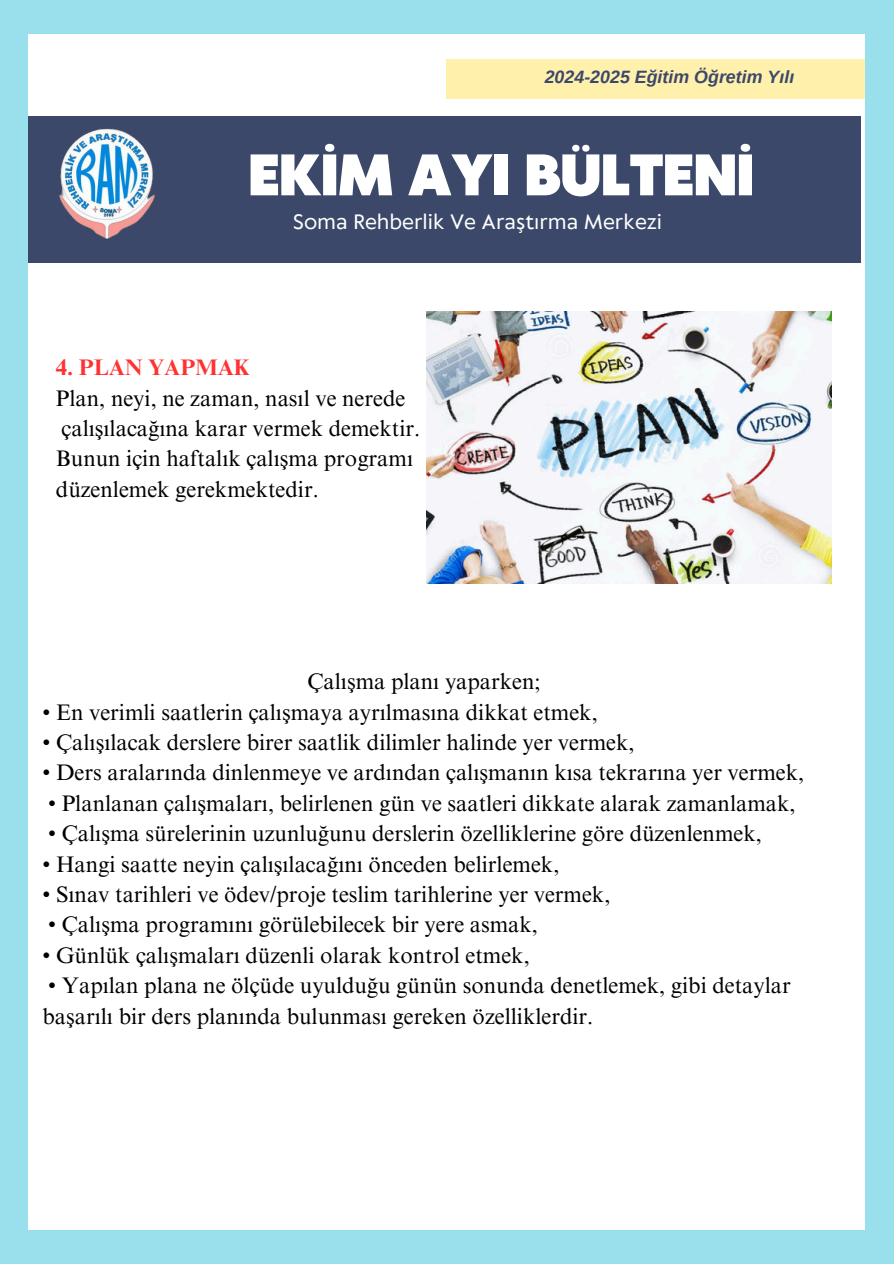
<style>
.page{position:relative;width:894px;height:1264px;background:#fff}
.page>*{position:absolute;margin:0;border:0;box-sizing:border-box;transform-origin:0 0}
.t1{font:900 54.75px "Klein Text";color:#fff}
.t2{font:22.5px/30.3px "Times NRMT Pro";color:#000}
.t3{font:700 22.5px "Times NRMT Pro";color:#ff3131}
.t4{font:19.5px "Klein Text";color:#fff}
.t5{font:italic 700 17.85px "Arimo";color:#3c486a}
</style>
<div class="page">
<div style="left:0;top:0;width:893px;height:1263px;background:#99dfec"></div>
<div style="left:29px;top:34px;width:835px;height:1195px;background:#fff"></div>
<div style="left:29px;top:116px;width:831px;height:147px;background:#3c486a"></div>
<div style="left:446px;top:59px;width:418px;height:39px;background:#fff0ac"></div>
<img style="left:59px;top:128px;width:96px;height:112px">
<img style="left:427px;top:311px;width:403px;height:272px">
<p class="t5" style="left:544px;top:65px;width:251px">2024-2025 Eğitim Öğretim Yılı</p>
<h1 class="t1" style="left:248px;top:134px;width:507px">EKİM AYI BÜLTENİ</h1>
<p class="t4" style="left:293px;top:207px;width:370px">Soma Rehberlik Ve Araştırma Merkezi</p>
<p class="t3" style="left:56px;top:354px;width:195px">4. PLAN YAPMAK</p>
<p class="t2" style="left:56px;top:384px;width:365px">Plan, neyi, ne zaman, nasıl ve nerede çalışılacağına karar vermek demektir.<br>Bunun için haftalık çalışma programı düzenlemek gerekmektedir.</p>
<p class="t2" style="left:307px;top:667px;width:235px">Çalışma planı yaparken;</p>
<p class="t2" style="left:42px;top:698px;width:556px">• En verimli saatlerin çalışmaya ayrılmasına dikkat etmek,</p>
<p class="t2" style="left:42px;top:728px;width:593px">• Çalışılacak derslere birer saatlik dilimler halinde yer vermek,</p>
<p class="t2" style="left:42px;top:759px;width:763px">• Ders aralarında dinlenmeye ve ardından çalışmanın kısa tekrarına yer vermek,</p>
<p class="t2" style="left:48px;top:789px;width:748px">• Planlanan çalışmaları, belirlenen gün ve saatleri dikkate alarak zamanlamak,</p>
<p class="t2" style="left:48px;top:819px;width:715px">• Çalışma sürelerinin uzunluğunu derslerin özelliklerine göre düzenlenmek,</p>
<p class="t2" style="left:42px;top:850px;width:518px">• Hangi saatte neyin çalışılacağını önceden belirlemek,</p>
<p class="t2" style="left:42px;top:880px;width:569px">• Sınav tarihleri ve ödev/proje teslim tarihlerine yer vermek,</p>
<p class="t2" style="left:48px;top:910px;width:491px">• Çalışma programını görülebilecek bir yere asmak,</p>
<p class="t2" style="left:42px;top:941px;width:488px">• Günlük çalışmaları düzenli olarak kontrol etmek,</p>
<p class="t2" style="left:42px;top:971px;width:749px">• Yapılan plana ne ölçüde uyulduğu günün sonunda denetlemek, gibi detaylar başarılı bir ders planında bulunması gereken özelliklerdir.</p>
</div>
